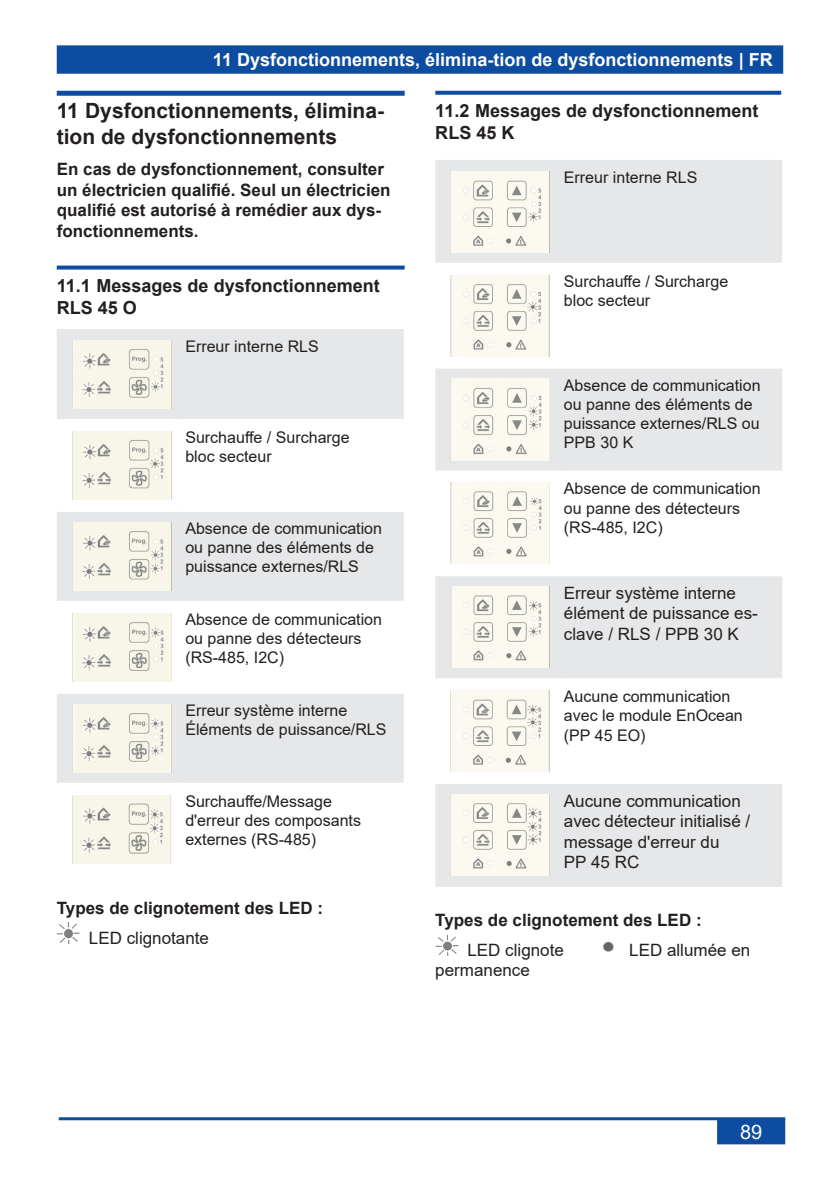
<style>
.page{position:relative;width:840px;height:1191px;background:#fff}
.page>*{position:absolute;margin:0;border:0;box-sizing:border-box;transform-origin:0 0}
.Überschrift_01{font:700 21px/25.2px "Arial";color:#231f20}
.t1{font:20px "Arial";color:#fff}
.Überschrift_02{font:700 18px/21.6px "Arial";color:#231f20}
.t2{font:700 18px "Arial";color:#fff}
.Grundtext{font:700 17px/20.4px "Arial";color:#231f20}
.Grundtext-2{font:17px/20.4px "Arial";color:#231f20}
.Grundtext-3{font:16px/19.2px "Arial";color:#231f20}
</style>
<div class="page">
<div style="left:58px;top:46px;width:723px;height:27px;background:#0d4da1"></div>
<div style="left:57px;top:45px;width:725px;height:29px;border:2px solid #0d4da1"></div>
<hr style="left:59px;top:1117px;width:725px;height:3px;background:#0d4da1">
<div style="left:717px;top:1119px;width:66px;height:24px;background:#0d4da1"></div>
<div style="left:716px;top:1118px;width:68px;height:26px;border:2px solid #0d4da1"></div>
<div style="left:57px;top:91px;width:347px;height:5px;background:#0d4da1"></div>
<svg style="left:57px;top:265px;width:347px;height:4px"></svg>
<svg style="left:57px;top:329px;width:346px;height:272px;fill:#e6e7e9"></svg>
<svg style="left:57px;top:613px;width:346px;height:251px"></svg>
<hr style="left:57px;top:692px;width:126px;height:2px;background:#fff">
<hr style="left:183px;top:692px;width:220px;height:2px;background:#fff">
<hr style="left:57px;top:782px;width:126px;height:2px;background:#fff">
<hr style="left:183px;top:782px;width:220px;height:2px;background:#fff">
<hr style="left:57px;top:419px;width:126px;height:2px;background:#fff">
<hr style="left:57px;top:510px;width:126px;height:2px;background:#fff">
<hr style="left:183px;top:419px;width:220px;height:2px;background:#fff">
<hr style="left:183px;top:510px;width:220px;height:2px;background:#fff">
<img style="left:72px;top:340px;width:99px;height:69px">
<img style="left:72px;top:431px;width:99px;height:68px">
<img style="left:72px;top:522px;width:99px;height:68px">
<img style="left:72px;top:613px;width:99px;height:68px">
<img style="left:72px;top:704px;width:99px;height:68px">
<img style="left:72px;top:795px;width:99px;height:68px">
<img style="left:57px;top:923px;width:22px;height:20px">
<svg style="left:435px;top:91px;width:345px;height:4px"></svg>
<svg style="left:435px;top:160px;width:346px;height:727px;fill:#e6e7e9"></svg>
<svg style="left:435px;top:472px;width:346px;height:310px"></svg>
<hr style="left:435px;top:470px;width:127px;height:2px;background:#fff">
<hr style="left:562px;top:470px;width:219px;height:2px;background:#fff">
<hr style="left:435px;top:574px;width:127px;height:2px;background:#fff">
<hr style="left:562px;top:574px;width:219px;height:2px;background:#fff">
<hr style="left:435px;top:678px;width:127px;height:2px;background:#fff">
<hr style="left:562px;top:678px;width:219px;height:2px;background:#fff">
<hr style="left:435px;top:782px;width:127px;height:2px;background:#fff">
<hr style="left:562px;top:782px;width:219px;height:2px;background:#fff">
<hr style="left:435px;top:263px;width:127px;height:2px;background:#fff">
<hr style="left:435px;top:366px;width:127px;height:2px;background:#fff">
<hr style="left:562px;top:263px;width:219px;height:2px;background:#fff">
<hr style="left:562px;top:366px;width:219px;height:2px;background:#fff">
<img style="left:450px;top:171px;width:99px;height:81px">
<img style="left:450px;top:275px;width:99px;height:81px">
<img style="left:450px;top:379px;width:99px;height:81px">
<img style="left:450px;top:483px;width:99px;height:81px">
<img style="left:450px;top:586px;width:99px;height:82px">
<img style="left:450px;top:690px;width:99px;height:81px">
<img style="left:450px;top:794px;width:99px;height:81px">
<img style="left:435px;top:935px;width:23px;height:20px">
<img style="left:603px;top:941px;width:11px;height:11px">
<p class="t2" style="left:213px;top:47px;width:561px">11 Dysfonctionnements, élimina-tion de dysfonctionnements | FR</p>
<p class="Überschrift_01" style="left:57px;top:99px;width:329px">11 Dysfonctionnements, élimina&shy;tion de dysfonctionnements</p>
<p class="Grundtext" style="left:57px;top:159px;width:335px">En cas de dysfonctionnement, consulter un électricien qualifié. Seul un électricien qualifié est autorisé à remédier aux dys&shy;fonctionnements.</p>
<p class="Überschrift_02" style="left:57px;top:275px;width:324px">11.1 Messages de dysfonctionnement<br>RLS 45 O</p>
<p class="Grundtext-3" style="left:185px;top:337px;width:135px">Erreur interne RLS</p>
<p class="Grundtext-3" style="left:185px;top:428px;width:166px">Surchauffe / Surcharge bloc secteur</p>
<p class="Grundtext-3" style="left:185px;top:518px;width:198px">Absence de communication ou panne des éléments de puissance externes/RLS</p>
<p class="Grundtext-3" style="left:185px;top:609px;width:198px">Absence de communication ou panne des détecteurs (RS-485, I2C)</p>
<p class="Grundtext-3" style="left:185px;top:700px;width:202px">Erreur système interne<br>Éléments de puissance/RLS</p>
<p class="Grundtext-3" style="left:185px;top:791px;width:177px">Surchauffe/Message d'erreur des composants externes (RS-485)</p>
<p class="Grundtext" style="left:57px;top:898px;width:268px">Types de clignotement des LED :</p>
<p class="Grundtext-2" style="left:89px;top:927px;width:122px">LED clignotante</p>
<p class="Überschrift_02" style="left:435px;top:100px;width:324px">11.2 Messages de dysfonctionnement<br>RLS 45 K</p>
<p class="Grundtext-3" style="left:563px;top:168px;width:135px">Erreur interne RLS</p>
<p class="Grundtext-3" style="left:563px;top:271px;width:166px">Surchauffe / Surcharge bloc secteur</p>
<p class="Grundtext-3" style="left:563px;top:375px;width:198px">Absence de communication ou panne des éléments de puissance externes/RLS ou<br>PPB 30 K</p>
<p class="Grundtext-3" style="left:563px;top:479px;width:198px">Absence de communication ou panne des détecteurs (RS-485, I2C)</p>
<p class="Grundtext-2" style="left:563px;top:583px;width:195px">Erreur système interne élément de puissance es&shy;clave / RLS / PPB 30 K</p>
<p class="Grundtext-3" style="left:563px;top:687px;width:180px">Aucune communication avec le module EnOcean (PP 45 EO)</p>
<p class="Grundtext-2" style="left:563px;top:790px;width:188px">Aucune communication avec détecteur initialisé / message d'erreur du<br>PP 45 RC</p>
<p class="Grundtext" style="left:435px;top:910px;width:268px">Types de clignotement des LED :</p>
<p class="Grundtext-2" style="left:467px;top:939px;width:98px">LED clignote</p>
<p class="Grundtext-2" style="left:629px;top:939px;width:122px">LED allumée en</p>
<p class="Grundtext-2" style="left:435px;top:960px;width:96px">permanence</p>
<p class="t1" style="left:739px;top:1118px;width:24px">89</p>
</div>
